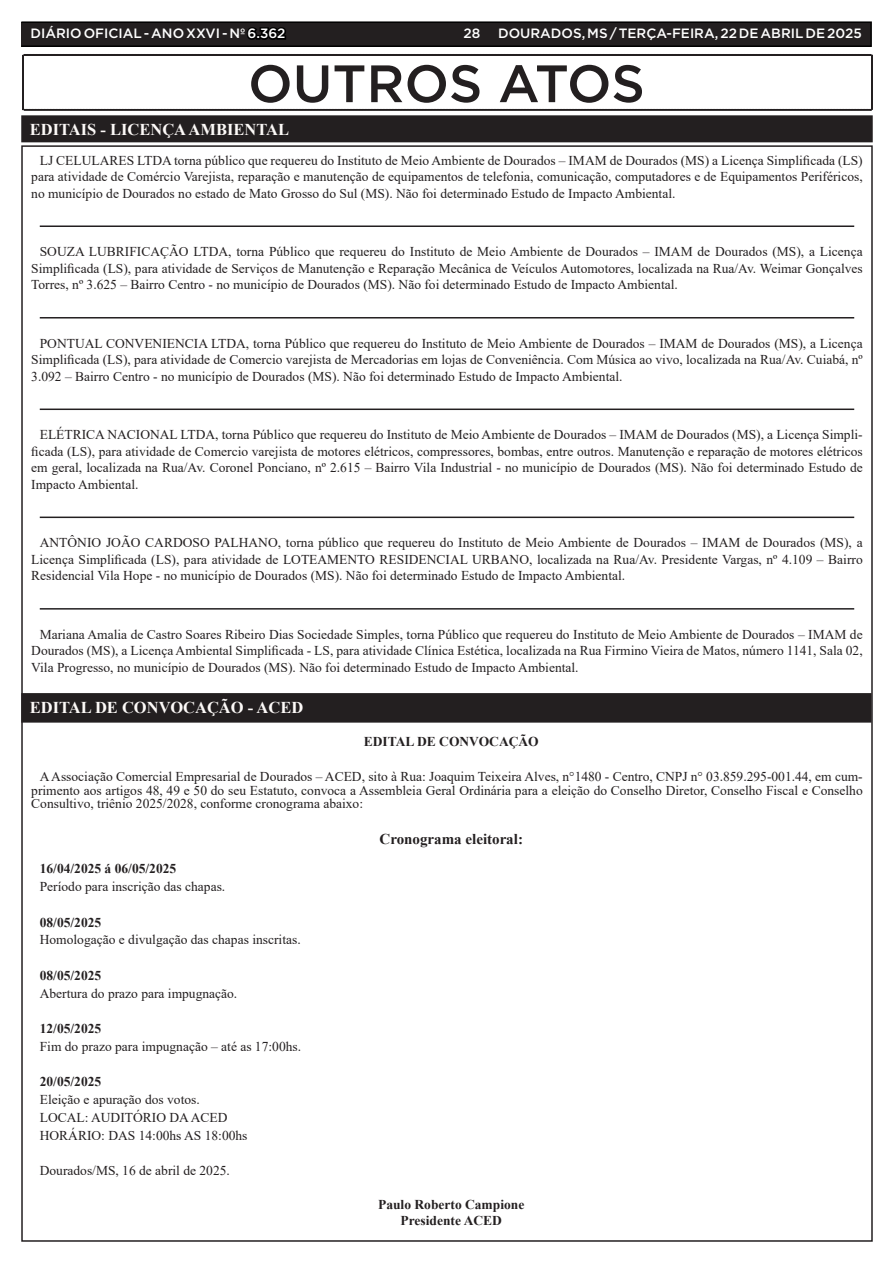
<style>
.page{position:relative;width:893px;height:1263px;background:#fff}
.page>*{position:absolute;margin:0;border:0;box-sizing:border-box;transform-origin:0 0}
.t1{font:500 52.5px "Gotham";color:#231f20}
.TEXTO{font:700 16.5px "Times New Roman";color:#fdfaf8}
.TEXTO-2{font:700 15px "Times New Roman";color:#231f20}
.TEXTO-3{font:13.5px/16.5px "Times New Roman";color:#231f20;text-align:justify}
.TEXTO-4{font:700 13.5px "Times New Roman";color:#231f20}
.t2{font:500 13.5px "Gotham";color:#fff}
.s1{color:#000}
</style>
<div class="page">
<div style="left:21px;top:22px;width:850px;height:24px;background:#231f20"></div>
<div style="left:21px;top:21px;width:851px;height:26px;border:2px solid #000"></div>
<hr style="left:40px;top:225px;width:814px;height:2px;background:#231f20">
<hr style="left:40px;top:317px;width:814px;height:1px;background:#231f20">
<hr style="left:40px;top:408px;width:814px;height:2px;background:#231f20">
<hr style="left:40px;top:517px;width:814px;height:1px;background:#231f20">
<hr style="left:40px;top:608px;width:814px;height:2px;background:#231f20">
<div style="left:23px;top:695px;width:846px;height:25px;background:#231f20"></div>
<div style="left:21px;top:693px;width:850px;height:30px;border:4px solid #231f20"></div>
<div style="left:23px;top:117px;width:848px;height:23px;background:#231f20"></div>
<div style="left:21px;top:115px;width:852px;height:27px;border:4px solid #231f20"></div>
<svg style="left:22px;top:54px;width:851px;height:57px"></svg>
<p class="t2" style="left:31px;top:25px;width:256px">DIÁRIO OFICIAL - ANO XXVI - Nº <span class="s1">6.362</span></p>
<p class="t2" style="left:464px;top:25px;width:18px">28</p>
<p class="t2" style="left:498px;top:25px;width:365px">DOURADOS, MS / TERÇA-FEIRA, 22 DE ABRIL DE 2025</p>
<p class="t1" style="left:248px;top:49px;width:398px">OUTROS ATOS</p>
<p class="TEXTO" style="left:30px;top:118px;width:261px">EDITAIS - LICENÇA AMBIENTAL</p>
<p class="TEXTO-3" style="left:31px;top:152px;width:833px;text-indent:9px">LJ CELULARES LTDA torna público que requereu do Instituto de Meio Ambiente de Dourados – IMAM de Dourados (MS) a Licença Simplificada (LS) para atividade de Comércio Varejista, reparação e manutenção de equipamentos de telefonia, comunicação, computadores e de Equipamentos Periféricos, no município de Dourados no estado de Mato Grosso do Sul (MS). Não foi determinado Estudo de Impacto Ambiental.</p>
<p class="TEXTO-3" style="left:31px;top:243px;width:833px;text-indent:9px">SOUZA LUBRIFICAÇÃO LTDA, torna Público que requereu do Instituto de Meio Ambiente de Dourados – IMAM de Dourados (MS), a Licença Simplificada (LS), para atividade de Serviços de Manutenção e Reparação Mecânica de Veículos Automotores, localizada na Rua/Av. Weimar Gonçalves Torres, nº 3.625 – Bairro Centro - no município de Dourados (MS). Não foi determinado Estudo de Impacto Ambiental.</p>
<p class="TEXTO-3" style="left:31px;top:335px;width:833px;text-indent:9px">PONTUAL CONVENIENCIA LTDA, torna Público que requereu do Instituto de Meio Ambiente de Dourados – IMAM de Dourados (MS), a Licença Simplificada (LS), para atividade de Comercio varejista de Mercadorias em lojas de Conveniência. Com Música ao vivo, localizada na Rua/Av. Cuiabá, nº 3.092 – Bairro Centro - no município de Dourados (MS). Não foi determinado Estudo de Impacto Ambiental.</p>
<p class="TEXTO-3" style="left:31px;top:426px;width:833px;text-indent:9px">ELÉTRICA NACIONAL LTDA, torna Público que requereu do Instituto de Meio Ambiente de Dourados – IMAM de Dourados (MS), a Licença Simpli&shy;ficada (LS), para atividade de Comercio varejista de motores elétricos, compressores, bombas, entre outros. Manutenção e reparação de motores elétricos em geral, localizada na Rua/Av. Coronel Ponciano, nº 2.615 – Bairro Vila Industrial - no município de Dourados (MS). Não foi determinado Estudo de Impacto Ambiental.</p>
<p class="TEXTO-3" style="left:31px;top:534px;width:833px;text-indent:9px">ANTÔNIO JOÃO CARDOSO PALHANO, torna público que requereu do Instituto de Meio Ambiente de Dourados – IMAM de Dourados (MS), a Licença Simplificada (LS), para atividade de LOTEAMENTO RESIDENCIAL URBANO, localizada na Rua/Av. Presidente Vargas, nº 4.109 – Bairro Residencial Vila Hope - no município de Dourados (MS). Não foi determinado Estudo de Impacto Ambiental.</p>
<p class="TEXTO-3" style="left:31px;top:626px;width:833px;text-indent:9px">Mariana Amalia de Castro Soares Ribeiro Dias Sociedade Simples, torna Público que requereu do Instituto de Meio Ambiente de Dourados – IMAM de Dourados (MS), a Licença Ambiental Simplificada - LS, para atividade Clínica Estética, localizada na Rua Firmino Vieira de Matos, número 1141, Sala 02, Vila Progresso, no município de Dourados (MS). Não foi determinado Estudo de Impacto Ambiental.</p>
<p class="TEXTO" style="left:30px;top:696px;width:275px">EDITAL DE CONVOCAÇÃO - ACED</p>
<p class="TEXTO-4" style="left:364px;top:732px;width:176px">EDITAL DE CONVOCAÇÃO</p>
<p class="TEXTO-3" style="left:31px;top:770px;width:833px;line-height:13.5px;text-indent:9px">A Associação Comercial Empresarial de Dourados – ACED, sito à Rua: Joaquim Teixeira Alves, n°1480 - Centro, CNPJ n° 03.859.295-001.44, em cum&shy;primento aos artigos 48, 49 e 50 do seu Estatuto, convoca a Assembleia Geral Ordinária para a eleição do Conselho Diretor, Conselho Fiscal e Conselho Consultivo, triênio 2025/2028, conforme cronograma abaixo:</p>
<p class="TEXTO-2" style="left:380px;top:828px;width:145px">Cronograma eleitoral:</p>
<p class="TEXTO-4" style="left:40px;top:859px;width:138px">16/04/2025 á 06/05/2025</p>
<p class="TEXTO-3" style="left:40px;top:878px;width:187px">Período para inscrição das chapas.</p>
<p class="TEXTO-4" style="left:40px;top:912px;width:63px">08/05/2025</p>
<p class="TEXTO-3" style="left:40px;top:931px;width:262px">Homologação e divulgação das chapas inscritas.</p>
<p class="TEXTO-4" style="left:40px;top:966px;width:63px">08/05/2025</p>
<p class="TEXTO-3" style="left:40px;top:984px;width:199px">Abertura do prazo para impugnação.</p>
<p class="TEXTO-4" style="left:40px;top:1019px;width:63px">12/05/2025</p>
<p class="TEXTO-3" style="left:40px;top:1038px;width:263px">Fim do prazo para impugnação – até as 17:00hs.</p>
<p class="TEXTO-4" style="left:40px;top:1072px;width:63px">20/05/2025</p>
<p class="TEXTO-3" style="left:40px;top:1091px;width:162px">Eleição e apuração dos votos.</p>
<p class="TEXTO-3" style="left:40px;top:1109px;width:189px">LOCAL: AUDITÓRIO DA ACED</p>
<p class="TEXTO-3" style="left:40px;top:1126px;width:209px">HORÁRIO: DAS 14:00hs AS 18:00hs</p>
<p class="TEXTO-3" style="left:40px;top:1162px;width:192px">Dourados/MS, 16 de abril de 2025.</p>
<p class="TEXTO-4" style="left:378px;top:1195px;width:148px">Paulo Roberto Campione</p>
<p class="TEXTO-4" style="left:401px;top:1211px;width:103px">Presidente ACED</p>
</div>
